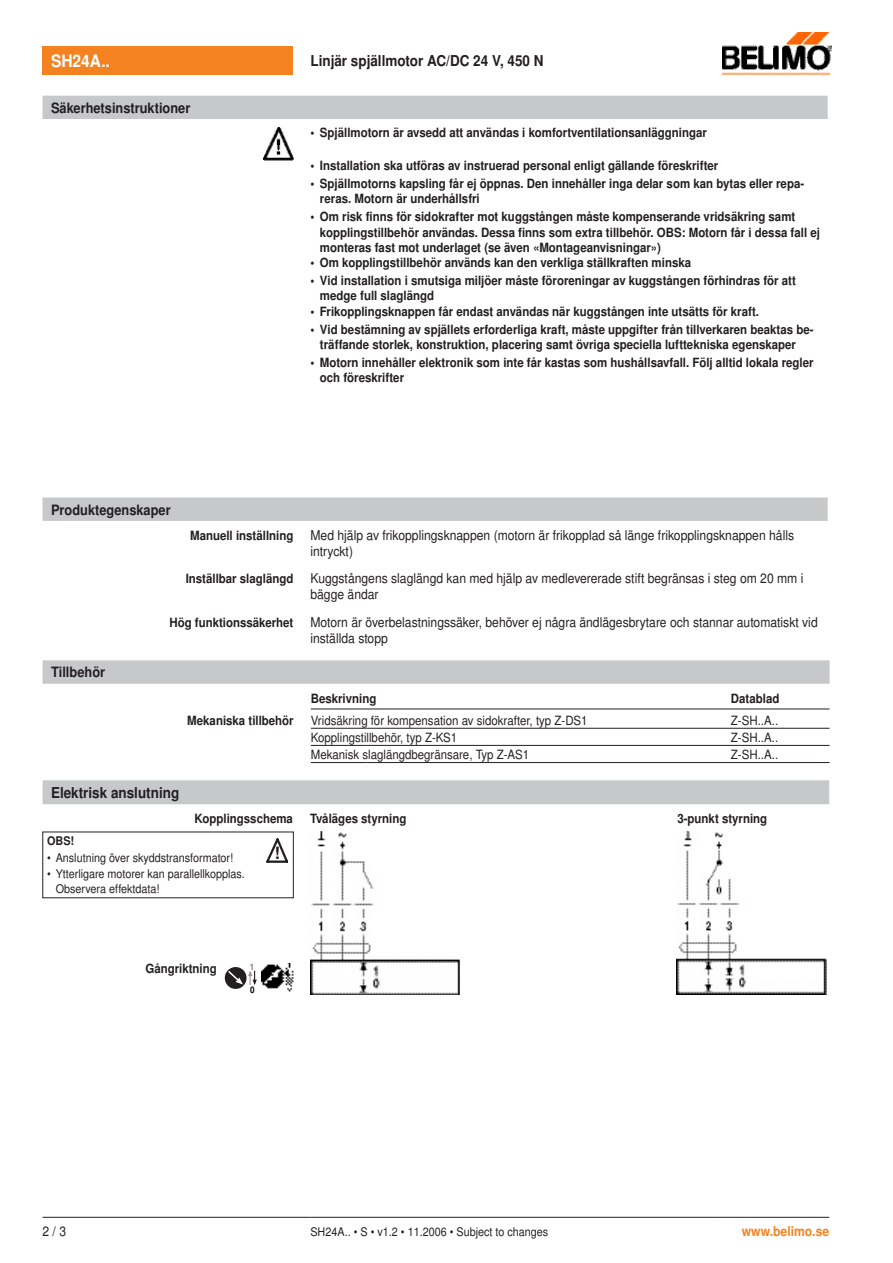
<style>
.page{position:relative;width:893px;height:1263px;background:#fff}
.page>*{position:absolute;margin:0;border:0;box-sizing:border-box;transform-origin:0 0}
.t1{font:700 17.25px "Nimbus Sans BEL";color:#fff;scale:.9 1}
.t2{font:700 16.95px "Nimbus Sans BEL";color:#231f20}
.t3{font:700 15px "Nimbus Sans BEL";color:#231f20;scale:.9 1}
.t4{font:700 14.25px "Nimbus Sans BEL";color:#231f20;scale:.9 1}
.t5{font:13.5px/16.2px "Nimbus Sans BEL";color:#231f20;scale:.9 1}
.t6{font:700 13.5px "Nimbus Sans BEL";color:#f58220;scale:.9 1}
.t7{font:700 12.75px/15.3px "Nimbus Sans BEL";color:#231f20;scale:.9 1}
.t8{font:12.75px "Nimbus Sans BEL";color:#231f20;scale:.9 1}
.t9{font:12px/14.4px "Nimbus Sans BEL";color:#231f20;scale:.9 1}
.t10{font:700 12px "Nimbus Sans BEL";color:#231f20;scale:.9 1}
.t11{font:700 9px "Nimbus Sans BEL";color:#000;scale:.89 1}
.t12{font:700 9px "Nimbus Sans BEL";color:#808080;scale:.89 1}
</style>
<div class="page">
<img style="left:723px;top:33px;width:109px;height:42px">
<div style="left:43px;top:96px;width:785px;height:23px;background:#c7c8ca"></div>
<img style="left:263px;top:128px;width:30px;height:33px">
<div style="left:43px;top:497px;width:785px;height:24px;background:#c7c8ca"></div>
<svg style="left:43px;top:660px;width:787px;height:24px;background:#c8c9cb"></svg>
<hr style="left:311px;top:709px;width:56px;height:1px;background:#231f20">
<hr style="left:367px;top:709px;width:364px;height:1px;background:#231f20">
<hr style="left:731px;top:709px;width:99px;height:1px;background:#231f20">
<hr style="left:311px;top:728px;width:56px;height:1px;background:#231f20">
<hr style="left:367px;top:728px;width:364px;height:1px;background:#231f20">
<hr style="left:731px;top:728px;width:99px;height:1px;background:#231f20">
<hr style="left:311px;top:745px;width:56px;height:1px;background:#231f20">
<hr style="left:367px;top:745px;width:364px;height:1px;background:#231f20">
<hr style="left:731px;top:745px;width:99px;height:1px;background:#231f20">
<hr style="left:311px;top:762px;width:56px;height:1px;background:#231f20">
<hr style="left:367px;top:762px;width:364px;height:1px;background:#231f20">
<hr style="left:731px;top:762px;width:99px;height:1px;background:#231f20">
<img style="left:677px;top:831px;width:149px;height:164px">
<div style="left:43px;top:780px;width:786px;height:24px;background:#c7c8ca"></div>
<svg style="left:266px;top:839px;width:22px;height:24px"></svg>
<img style="left:310px;top:831px;width:150px;height:164px">
<svg style="left:225px;top:967px;width:22px;height:22px"></svg>
<svg style="left:227px;top:969px;width:30px;height:16px"></svg>
<img style="left:261px;top:963px;width:32px;height:29px">
<div style="left:43px;top:47px;width:250px;height:28px;background:#f58220"></div>
<hr style="left:43px;top:1217px;width:267px;height:1px;background:#231f20">
<hr style="left:310px;top:1217px;width:404px;height:1px;background:#231f20">
<hr style="left:714px;top:1217px;width:115px;height:1px;background:#231f20">
<h1 class="t1" style="left:51px;top:51px;width:67px">SH24A..</h1>
<p class="t3" style="left:310px;top:52px;width:261px">Linjär spjällmotor AC/DC 24 V, 450 N</p>
<p class="t4" style="left:51px;top:99px;width:156px">Säkerhetsinstruktioner</p>
<p class="t4" style="left:51px;top:501px;width:135px">Produktegenskaper</p>
<p class="t7" style="left:310px;top:125px;width:442px">• Spjällmotorn är avsedd att användas i komfortventilationsanläggningar</p>
<p class="t7" style="left:310px;top:158px;width:455px">• Installation ska utföras av instruerad personal enligt gällande föreskrifter</p>
<p class="t7" style="left:320px;top:176px;width:540px;text-indent:-10px">• Spjällmotorns kapsling får ej öppnas. Den innehåller inga delar som kan bytas eller repa&shy;reras. Motorn är underhållsfri</p>
<p class="t7" style="left:320px;top:210px;width:557px;text-indent:-10px">• Om risk finns för sidokrafter mot kuggstången måste kompenserande vridsäkring samt kopplingstillbehör användas. Dessa finns som extra tillbehör. OBS: Motorn får i dessa fall ej monteras fast mot underlaget (se även «Montageanvisningar»)</p>
<p class="t7" style="left:310px;top:256px;width:425px">• Om kopplingstillbehör används kan den verkliga ställkraften minska</p>
<p class="t7" style="left:320px;top:274px;width:530px;text-indent:-10px">• Vid installation i smutsiga miljöer måste föroreningar av kuggstången förhindras för att medge full slaglängd</p>
<p class="t7" style="left:310px;top:304px;width:500px">• Frikopplingsknappen får endast användas när kuggstången inte utsätts för kraft.</p>
<p class="t7" style="left:320px;top:322px;width:550px;text-indent:-10px">• Vid bestämning av spjällets erforderliga kraft, måste uppgifter från tillverkaren beaktas be&shy;träffande storlek, konstruktion, placering samt övriga speciella lufttekniska egenskaper</p>
<p class="t7" style="left:320px;top:355px;width:550px;text-indent:-10px">• Motorn innehåller elektronik som inte får kastas som hushållsavfall. Följ alltid lokala regler och föreskrifter</p>
<p class="t4" style="left:51px;top:664px;width:62px">Tillbehör</p>
<p class="t7" style="left:190px;top:528px;width:116px">Manuell inställning</p>
<p class="t5" style="left:310px;top:527px;width:539px">Med hjälp av frikopplingsknappen (motorn är frikopplad så länge frikopplingsknappen hålls intryckt)</p>
<p class="t7" style="left:186px;top:572px;width:121px">Inställbar slaglängd</p>
<p class="t5" style="left:310px;top:571px;width:549px">Kuggstångens slaglängd kan med hjälp av medlevererade stift begränsas i steg om 20 mm i bägge ändar</p>
<p class="t7" style="left:169px;top:615px;width:139px">Hög funktionssäkerhet</p>
<p class="t5" style="left:310px;top:614px;width:565px">Motorn är överbelastningssäker, behöver ej några ändlägesbrytare och stannar automatiskt vid inställda stopp</p>
<p class="t7" style="left:311px;top:691px;width:74px">Beskrivning</p>
<p class="t7" style="left:731px;top:691px;width:55px">Datablad</p>
<p class="t7" style="left:187px;top:713px;width:120px">Mekaniska tillbehör</p>
<p class="t8" style="left:311px;top:713px;width:309px">Vridsäkring för kompensation av sidokrafter, typ Z-DS1</p>
<p class="t8" style="left:731px;top:713px;width:54px">Z-SH..A..</p>
<p class="t8" style="left:311px;top:730px;width:164px">Kopplingstillbehör, typ Z-KS1</p>
<p class="t8" style="left:731px;top:730px;width:54px">Z-SH..A..</p>
<p class="t8" style="left:311px;top:747px;width:244px">Mekanisk slaglängdbegränsare, Typ Z-AS1</p>
<p class="t8" style="left:731px;top:747px;width:54px">Z-SH..A..</p>
<p class="t3" style="left:51px;top:784px;width:144px">Elektrisk anslutning</p>
<p class="t7" style="left:195px;top:812px;width:111px">Kopplingsschema</p>
<p class="t7" style="left:310px;top:812px;width:109px">Tvåläges styrning</p>
<p class="t7" style="left:677px;top:812px;width:101px">3-punkt styrning</p>
<p class="t10" style="left:47px;top:834px;width:32px">OBS!</p>
<p class="t9" style="left:47px;top:851px;width:208px">• Anslutning över skyddstransformator!</p>
<p class="t9" style="left:56px;top:867px;width:212px;text-indent:-9px">• Ytterligare motorer kan parallellkopplas.<br>Observera effektdata!</p>
<h2 class="t2" style="left:274px;top:843px;width:7px">!</h2>
<p class="t7" style="left:145px;top:961px;width:81px">Gångriktning</p>
<p class="t12" style="left:250px;top:961px;width:7px">1</p>
<p class="t11" style="left:250px;top:984px;width:7px">0</p>
<p class="t5" style="left:43px;top:1223px;width:28px">2 / 3</p>
<p class="t9" style="left:310px;top:1225px;width:266px">SH24A.. • S • v1.2 • 11.2006 • Subject to changes</p>
<p class="t6" style="left:742px;top:1223px;width:99px">www.belimo.se</p>
</div>
